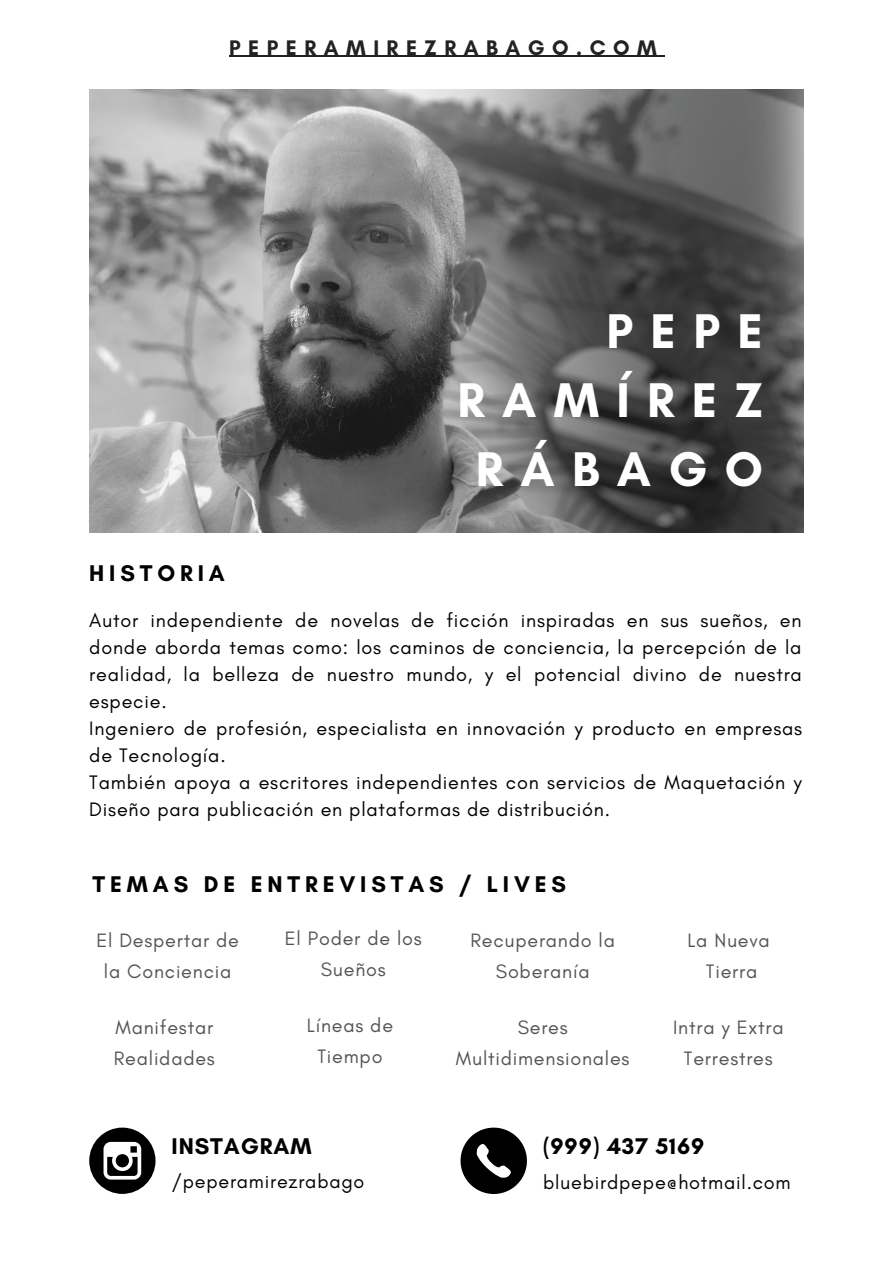
<style>
.page{position:relative;width:893px;height:1264px;background:#fff}
.page>*{position:absolute;margin:0;border:0;box-sizing:border-box;transform-origin:0 0}
.t1{font:700 49.65px/68.6px "Glacial Indifference";letter-spacing:.35em;color:#fff;text-align:right}
.t2{font:700 23.1px "Glacial Indifference";letter-spacing:.21em;color:#000}
.t3{font:700 23.1px "Glacial Indifference";letter-spacing:.04em;color:#000}
.t4{font:700 21.45px "Glacial Indifference";letter-spacing:.35em;color:#222}
.t5{font:19.8px/27px "Glacial Indifference";letter-spacing:.04em;color:#000}
.t6{font:19.8px/31.5px "Glacial Indifference";letter-spacing:.04em;color:#545454;text-align:center}
</style>
<div class="page">
<img style="left:89px;top:89px;width:247px;height:443px">
<img style="left:336px;top:89px;width:467px;height:443px">
<svg style="left:89px;top:1127px;width:66px;height:66px"></svg>
<svg style="left:460px;top:1127px;width:67px;height:66px"></svg>
<hr style="left:229px;top:56px;width:435px;height:1px;background:#222">
<p class="t4" style="left:229px;top:34px;width:429px">PEPERAMIREZRABAGO.COM</p>
<p class="t1" style="left:457px;top:297px;width:307px">PEPE<br>RAMÍREZ<br>RÁBAGO</p>
<p class="t2" style="left:89px;top:559px;width:137px">HISTORIA</p>
<p class="t5" style="left:89px;top:606px;width:714px;text-align:justify">Autor independiente de novelas de ficción inspiradas en sus sueños, en donde aborda temas como: los caminos de conciencia, la percepción de la realidad, la belleza de nuestro mundo, y el potencial divino de nuestra especie.</p>
<p class="t5" style="left:89px;top:714px;width:714px">Ingeniero de profesión, especialista en innovación y producto en empresas de Tecnología.</p>
<p class="t5" style="left:89px;top:768px;width:714px">También apoya a escritores independientes con servicios de Maquetación y<br>Diseño para publicación en plataformas de distribución.</p>
<p class="t2" style="left:93px;top:869px;width:475px">TEMAS DE ENTREVISTAS / LIVES</p>
<p class="t6" style="left:96px;top:923px;width:144px">El Despertar de la Conciencia</p>
<p class="t6" style="left:114px;top:1010px;width:103px;text-align:left">Manifestar<br>Realidades</p>
<p class="t6" style="left:285px;top:922px;width:138px">El Poder de los<br>Sueños</p>
<p class="t6" style="left:307px;top:1009px;width:88px">Líneas de<br>Tiempo</p>
<p class="t6" style="left:470px;top:923px;width:146px">Recuperando la<br>Soberanía</p>
<p class="t6" style="left:456px;top:1010px;width:175px">Seres<br>Multidimensionales</p>
<p class="t6" style="left:687px;top:923px;width:84px">La Nueva</p>
<p class="t6" style="left:706px;top:955px;width:53px">Tierra</p>
<p class="t6" style="left:673px;top:1010px;width:112px">Intra y Extra<br>Terrestres</p>
<p class="t3" style="left:171px;top:1132px;width:141px">INSTAGRAM</p>
<p class="t3" style="left:543px;top:1132px;width:163px">(999) 437 5169</p>
<p class="t5" style="left:171px;top:1167px;width:194px">/peperamirezrabago</p>
<p class="t5" style="left:543px;top:1168px;width:249px">bluebirdpepe@hotmail.com</p>
</div>
